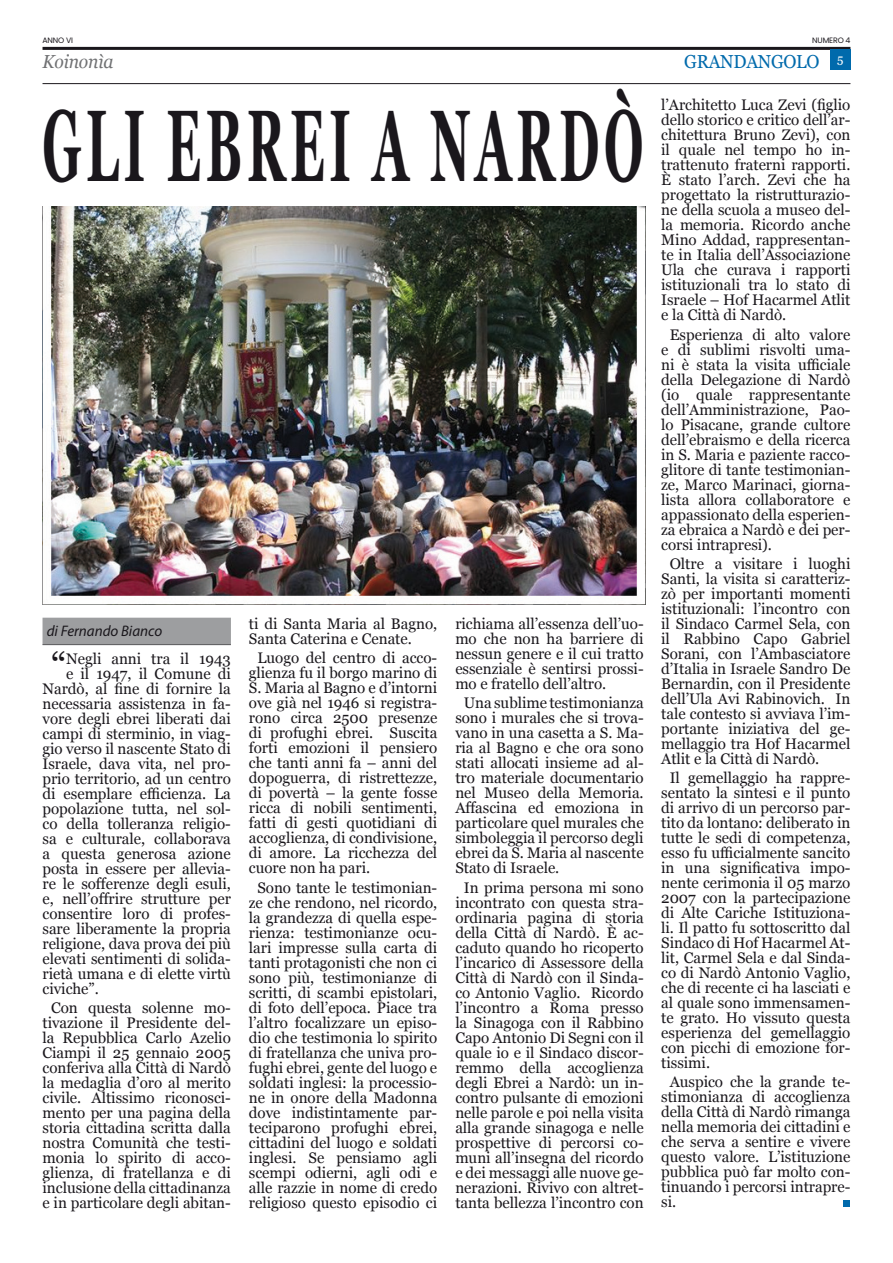
<style>
.page{position:relative;width:893px;height:1263px;background:#fff}
.page>*{position:absolute;margin:0;border:0;box-sizing:border-box;transform-origin:0 0}
.t1{font:700 102px "Georgia";letter-spacing:.1em;color:#1a171c;scale:.47 1}
.t2{font:37.35px "Georgia";color:#1a171c}
.t3{font:18.75px "Georgia";letter-spacing:-.015em;color:#006aac;scale:.93 1}
.t4{font:italic 18.75px "Georgia";letter-spacing:-.01em;color:#707173;scale:.93 1}
.t5{font:15.3px/15px "Georgia";color:#1a171c;text-align:justify}
.Siganture{font:italic 15.3px "Myriad Pro";color:#1a171c}
.t6{font:12.3px "Georgia";color:#fff}
.t7{font:7.8px "Poppins";letter-spacing:-.02em;color:#1a171c}
</style>
<div class="page">
<div style="left:43px;top:618px;width:188px;height:27px;background:#9d9ea0"></div>
<hr style="left:43px;top:644px;width:188px;height:1px;background:#58585a">
<hr style="left:43px;top:47px;width:807px;height:3px;background:#1a171c">
<hr style="left:43px;top:83px;width:807px;height:1px;background:#1a171c">
<div style="left:830px;top:50px;width:20px;height:20px;background:#006aac"></div>
<svg style="left:843px;top:1200px;width:6px;height:6px"></svg>
<img style="left:43px;top:207px;width:602px;height:398px">
<p class="t7" style="left:43px;top:35px;width:32px">ANNO VI</p>
<p class="t7" style="left:812px;top:35px;width:40px">NUMERO 4</p>
<p class="t4" style="left:43px;top:48px;width:78px">Koinonìa</p>
<p class="t3" style="left:684px;top:48px;width:147px">GRANDANGOLO</p>
<p class="t6" style="left:837px;top:50px;width:8px">5</p>
<p class="t1" style="left:43px;top:69px;width:1280px">GLI EBREI A NARDÒ</p>
<p class="t5" style="left:661px;top:97px;width:191px">l’Architetto Luca Zevi (figlio dello storico e critico dell’ar&shy;chitettura Bruno Zevi), con il quale nel tempo ho in&shy;trattenuto fraterni rapporti.<br>È stato l’arch. Zevi che ha progettato la ristrutturazio&shy;ne della scuola a museo del&shy;la memoria. Ricordo anche Mino Addad, rappresentan&shy;te in Italia dell’Associazione Ula che curava i rapporti istituzionali tra lo stato di Israele – Hof Hacarmel Atlit e la Città di Nardò.</p>
<p class="t5" style="left:661px;top:326px;width:191px;text-indent:9px">Esperienza di alto valore e di sublimi risvolti uma&shy;ni è stata la visita ufficiale della Delegazione di Nardò (io quale rappresentante dell’Amministrazione, Pao&shy;lo Pisacane, grande cultore dell’ebraismo e della ricerca in S. Maria e paziente racco&shy;glitore di tante testimonian&shy;ze, Marco Marinaci, giorna&shy;lista allora collaboratore e appassionato della esperien&shy;za ebraica a Nardò e dei per&shy;corsi intrapresi).</p>
<p class="t5" style="left:661px;top:555px;width:191px;text-indent:9px">Oltre a visitare i luoghi Santi, la visita si caratteriz&shy;zò per importanti momenti istituzionali: l’incontro con il Sindaco Carmel Sela, con il Rabbino Capo Gabriel Sorani, con l’Ambasciatore d’Italia in Israele Sandro De Bernardin, con il Presidente dell’Ula Avi Rabinovich. In tale contesto si avviava l’im&shy;portante iniziativa del ge&shy;mellaggio tra Hof Hacarmel Atlit e la Città di Nardò.</p>
<p class="t5" style="left:661px;top:770px;width:191px;text-indent:9px">Il gemellaggio ha rappre&shy;sentato la sintesi e il punto di arrivo di un percorso par&shy;tito da lontano: deliberato in tutte le sedi di competenza, esso fu ufficialmente sancito in una significativa impo&shy;nente cerimonia il 05 marzo 2007 con la partecipazione di Alte Cariche Istituziona&shy;li. Il patto fu sottoscritto dal Sindaco di Hof Hacarmel At&shy;lit, Carmel Sela e dal Sinda&shy;co di Nardò Antonio Vaglio, che di recente ci ha lasciati e al quale sono immensamen&shy;te grato. Ho vissuto questa esperienza del gemellaggio con picchi di emozione for&shy;tissimi.</p>
<p class="t5" style="left:661px;top:1074px;width:191px;text-indent:9px">Auspico che la grande te&shy;stimonianza di accoglienza della Città di Nardò rimanga nella memoria dei cittadini e che serva a sentire e vivere questo valore. L’istituzione pubblica può far molto con&shy;tinuando i percorsi intrapre&shy;si.</p>
<p class="t5" style="left:249px;top:616px;width:190px">ti di Santa Maria al Bagno,<br>Santa Caterina e Cenate.</p>
<p class="t5" style="left:249px;top:650px;width:190px;text-indent:9px">Luogo del centro di acco&shy;glienza fu il borgo marino di S. Maria al Bagno e d’intorni ove già nel 1946 si registra&shy;rono circa 2500 presenze di profughi ebrei. Suscita forti emozioni il pensiero che tanti anni fa – anni del dopoguerra, di ristrettezze, di povertà – la gente fosse ricca di nobili sentimenti, fatti di gesti quotidiani di accoglienza, di condivisione, di amore. La ricchezza del cuore non ha pari.</p>
<p class="t5" style="left:249px;top:879px;width:190px;text-align:center">Sono tante le testimonian&shy;ze che rendono, nel ricordo, la grandezza di quella espe&shy;rienza: testimonianze ocu&shy;lari impresse sulla carta di tanti protagonisti che non ci sono più, testimonianze di scritti, di scambi epistolari, di foto dell’epoca. Piace tra l’altro focalizzare un episo&shy;dio che testimonia lo spirito di fratellanza che univa pro&shy;fughi ebrei, gente del luogo e soldati inglesi: la processio&shy;ne in onore della Madonna dove indistintamente par&shy;teciparono profughi ebrei, cittadini del luogo e soldati inglesi. Se pensiamo agli scempi odierni, agli odi e alle razzie in nome di credo religioso questo episodio ci</p>
<p class="t5" style="left:455px;top:616px;width:190px">richiama all’essenza dell’uo&shy;mo che non ha barriere di nessun genere e il cui tratto essenziale è sentirsi prossi&shy;mo e fratello dell’altro.</p>
<p class="t5" style="left:455px;top:695px;width:190px;text-indent:9px">Una sublime testimonianza sono i murales che si trova&shy;vano in una casetta a S. Ma&shy;ria al Bagno e che ora sono stati allocati insieme ad al&shy;tro materiale documentario nel Museo della Memoria.<br>Affascina ed emoziona in particolare quel murales che simboleggia il percorso degli ebrei da S. Maria al nascente Stato di Israele.</p>
<p class="t5" style="left:455px;top:879px;width:190px;text-align:center">In prima persona mi sono incontrato con questa stra&shy;ordinaria pagina di storia della Città di Nardò. È ac&shy;caduto quando ho ricoperto l’incarico di Assessore della<br>Città di Nardò con il Sinda&shy;co Antonio Vaglio. Ricordo l’incontro a Roma presso la Sinagoga con il Rabbino<br>Capo Antonio Di Segni con il quale io e il Sindaco discor&shy;remmo della accoglienza degli Ebrei a Nardò: un in&shy;contro pulsante di emozioni nelle parole e poi nella visita alla grande sinagoga e nelle prospettive di percorsi co&shy;muni all’insegna del ricordo e dei messaggi alle nuove ge&shy;nerazioni. Rivivo con altret&shy;tanta bellezza l’incontro con</p>
<p class="Siganture" style="left:47px;top:622px;width:117px">di Fernando Bianco</p>
<p class="t2" style="left:51px;top:639px;width:17px">“</p>
<p class="t5" style="left:66px;top:650px;width:166px">Negli anni tra il 1943</p>
<p class="t5" style="left:66px;top:665px;width:166px">e il 1947, il Comune di</p>
<p class="t5" style="left:43px;top:680px;width:190px">Nardò, al fine di fornire la</p>
<p class="t5" style="left:43px;top:695px;width:190px">necessaria assistenza in fa-</p>
<p class="t5" style="left:43px;top:710px;width:190px">vore degli ebrei liberati dai</p>
<p class="t5" style="left:43px;top:725px;width:190px">campi di sterminio, in viag-</p>
<p class="t5" style="left:43px;top:740px;width:190px">gio verso il nascente Stato di</p>
<p class="t5" style="left:43px;top:755px;width:190px">Israele, dava vita, nel pro-</p>
<p class="t5" style="left:43px;top:770px;width:190px">prio territorio, ad un centro</p>
<p class="t5" style="left:43px;top:785px;width:190px">di esemplare efficienza. La</p>
<p class="t5" style="left:43px;top:800px;width:190px">popolazione tutta, nel sol-</p>
<p class="t5" style="left:43px;top:815px;width:190px">co della tolleranza religio-</p>
<p class="t5" style="left:43px;top:830px;width:190px">sa e culturale, collaborava</p>
<p class="t5" style="left:43px;top:845px;width:190px">a questa generosa azione</p>
<p class="t5" style="left:43px;top:860px;width:190px">posta in essere per allevia-</p>
<p class="t5" style="left:43px;top:875px;width:190px">re le sofferenze degli esuli,</p>
<p class="t5" style="left:43px;top:890px;width:190px">e, nell’offrire strutture per</p>
<p class="t5" style="left:43px;top:905px;width:190px">consentire loro di profes-</p>
<p class="t5" style="left:43px;top:920px;width:190px">sare liberamente la propria</p>
<p class="t5" style="left:43px;top:935px;width:190px">religione, dava prova dei più</p>
<p class="t5" style="left:43px;top:950px;width:190px">elevati sentimenti di solida-</p>
<p class="t5" style="left:43px;top:965px;width:190px">rietà umana e di elette virtù</p>
<p class="t5" style="left:43px;top:980px;width:58px">civiche”.</p>
<p class="t5" style="left:43px;top:1000px;width:190px;text-align:center">Con questa solenne mo&shy;tivazione il Presidente del&shy;la Repubblica Carlo Azelio<br>Ciampi il 25 gennaio 2005 conferiva alla Città di Nardò la medaglia d’oro al merito civile. Altissimo riconosci&shy;mento per una pagina della storia cittadina scritta dalla nostra Comunità che testi&shy;monia lo spirito di acco&shy;glienza, di fratellanza e di inclusione della cittadinanza e in particolare degli abitan-</p>
</div>
